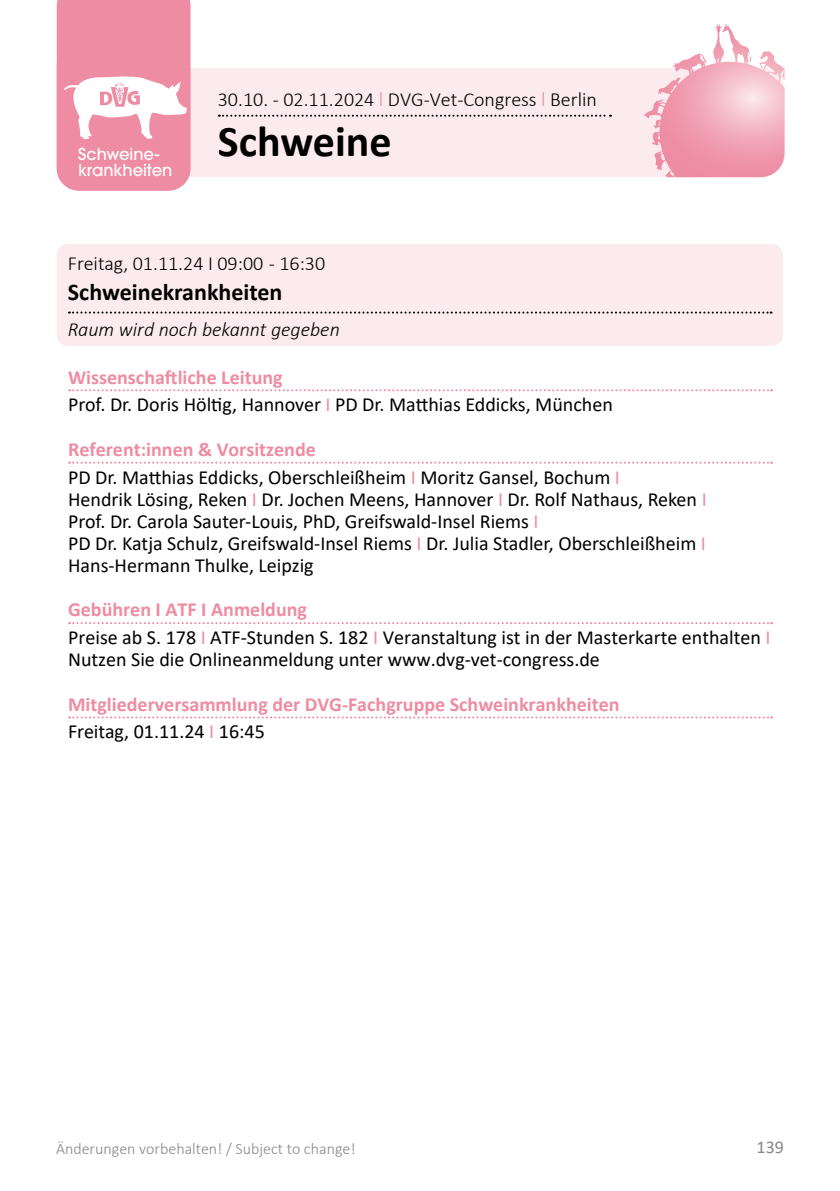
<style>
.page{position:relative;width:840px;height:1191px;background:#fff}
.page>*{position:absolute;margin:0;border:0;box-sizing:border-box;transform-origin:0 0}
.t1{font:700 44px "Calibri";color:#000}
.t2{font:700 24px "Calibri";color:#000}
.t3{font:20px/27.6px "Calibri";color:#000}
.t4{font:700 20px/27.6px "Calibri";color:#ee8ca3}
.t5{font:300 20px "Calibri";color:#000}
.t6{font:italic 300 20px "Calibri";color:#000}
.t7{font:18px "Calibri";color:#878787}
.t8{font:500 16.4px "ITC Avant Garde Std";color:#fff}
.t9{font:300 16px "Calibri";color:#878787}
.s1{color:#ee8ca3}
.s2{font-weight:700;color:#ee8ca3}
.s3{font-weight:400;color:#000}
.s4{font-weight:400}
</style>
<div class="page">
<div style="left:57px;top:244px;width:725px;height:102px;background:#fcebee;border-radius:11px"></div>
<svg style="left:69px;top:311px;width:702px;height:2px"></svg>
<svg style="left:69px;top:389px;width:702px;height:2px"></svg>
<svg style="left:69px;top:462px;width:702px;height:2px"></svg>
<svg style="left:69px;top:622px;width:702px;height:2px"></svg>
<svg style="left:69px;top:716px;width:702px;height:2px"></svg>
<svg style="left:58px;top:68px;width:726px;height:109px;background:#fae0e5"></svg>
<svg style="left:643px;top:26px;width:74px;height:103px"></svg>
<svg style="left:219px;top:115px;width:391px;height:2px"></svg>
<svg style="left:57px;top:0;width:133px;height:191px;background:#f09eb1"></svg>
<p class="t8" style="left:78px;top:143px;width:83px">Schweine-</p>
<p class="t8" style="left:78px;top:160px;width:96px">krankheiten</p>
<p class="t5" style="left:218px;top:87px;width:380px">30.10. - 02.11.2024 <span class="s1">l</span> DVG-Vet-Congress <span class="s1">l</span> Berlin</p>
<h1 class="t1" style="left:218px;top:110px;width:175px">Schweine</h1>
<p class="t5" style="left:68px;top:251px;width:258px">Freitag, 01.11.24 I 09:00 - 16:30</p>
<p class="t2" style="left:68px;top:275px;width:216px">Schweinekrankheiten</p>
<p class="t6" style="left:68px;top:317px;width:273px">Raum wird noch bekannt gegeben</p>
<p class="t3" style="left:68px;top:363px;width:546px"><span class="s2">Wissenschaftliche Leitung<br></span>Prof. Dr. Doris Höltig, Hannover <span class="s1">I</span> PD Dr. Matthias Eddicks, München</p>
<p class="t3" style="left:68px;top:435px;width:553px"><span class="s2">Referent:innen &amp; Vorsitzende<br></span>PD Dr. Matthias Eddicks, Oberschleißheim <span class="s1">I</span> Moritz Gansel, Bochum <span class="s1">I</span></p>
<p class="t3" style="left:68px;top:487px;width:639px;line-height:22px">Hendrik Lösing, Reken <span class="s1">I</span> Dr. Jochen Meens, Hannover <span class="s1">I</span> Dr. Rolf Nathaus, Reken <span class="s1">I </span>Prof. Dr. Carola Sauter-Louis, PhD, Greifswald-Insel Riems <span class="s1">I<br></span>PD Dr. Katja Schulz, Greifswald-Insel Riems <span class="s1">I</span> Dr. Julia Stadler, Oberschleißheim <span class="s1">I </span>Hans-Hermann Thulke, Leipzig</p>
<p class="t3" style="left:68px;top:595px;width:703px"><span class="s2">Gebühren I ATF I Anmeldung<br></span>Preise ab S. 178 <span class="s1">I</span> ATF-Stunden S. 182 <span class="s1">I</span> Veranstaltung ist in der Masterkarte enthalten <span class="s1">I</span></p>
<p class="t3" style="left:68px;top:645px;width:533px">Nutzen Sie die Onlineanmeldung unter www.dvg-vet-congress.de</p>
<p class="t4" style="left:68px;top:690px;width:552px">Mitgliederversammlung der DVG-Fachgruppe Schweinkrankheiten<br><span class="s3">Freitag, 01.11.24</span> <span class="s4">I</span> <span class="s3">16:45</span></p>
<p class="t9" style="left:56px;top:1138px;width:301px">Änderungen vorbehalten! / Subject to change!</p>
<p class="t7" style="left:756px;top:1134px;width:29px">139</p>
<p class="t9" style="left:55px;top:1143px;width:301px">Änderungen vorbehalten! / Subject to change!</p>
<p class="t7" style="left:755px;top:1139px;width:29px">139</p>
</div>
